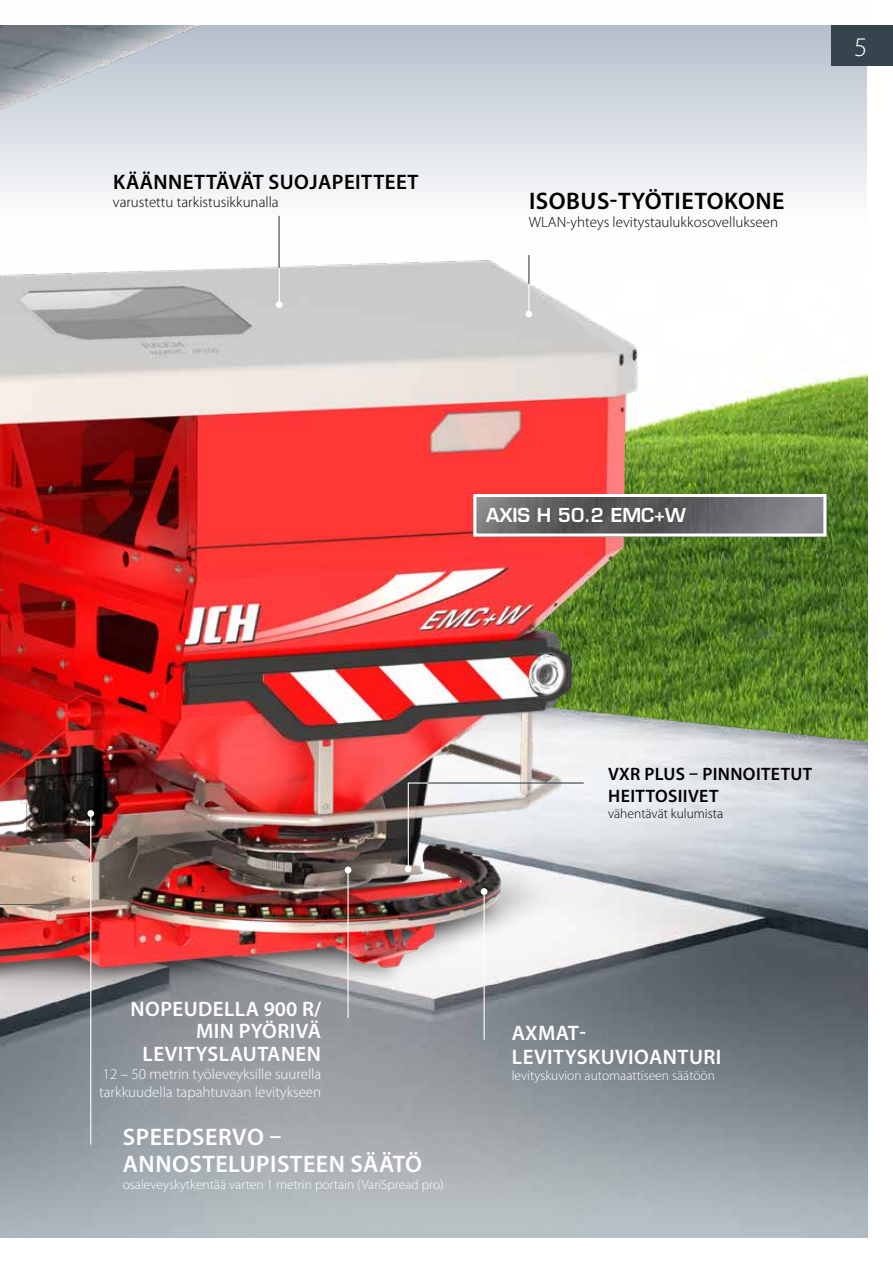
<style>
.page{position:relative;width:893px;height:1263px;background:#fff}
.page>*{position:absolute;margin:0;border:0;box-sizing:border-box;transform-origin:0 0}
.t1{font:300 27px "Myriad Pro";color:#fff}
.t2{font:600 24px/27px "Myriad Pro";letter-spacing:.02em;color:#fff}
.t3{font:600 24px "Myriad Pro";letter-spacing:.02em;color:#000}
.t4{font:600 21px/22.5px "Myriad Pro";letter-spacing:.02em;color:#fff;text-align:right}
.t5{font:600 21px "Myriad Pro";letter-spacing:.02em;color:#000}
.t6{font:600 18.75px "Eurostile LT Std";color:#fff}
.t7{font:600 18px/21.6px "Myriad Pro";letter-spacing:.02em;color:#000}
.t8{font:300 15px/18px "Myriad Pro";color:#fff}
.t9{font:300 15px "Myriad Pro";color:#000}
.t10{font:300 13.5px "Myriad Pro";color:#fff}
.t11{font:300 13.5px "Myriad Pro";color:#000}
</style>
<div class="page">
<img style="left:0;top:26px;width:867px;height:1211px">
<div style="left:831px;top:26px;width:62px;height:40px;background:#36444e"></div>
<img style="left:0;top:255px;width:661px;height:876px">
<hr style="left:0;top:904px;width:60px;height:1px;background:#575f69">
<svg style="left:60px;top:902px;width:3px;height:4px"></svg>
<hr style="left:279px;top:267px;width:1px;height:38px;background:#fff">
<div style="left:276px;top:301px;width:7px;height:7px;background:#fff;border-radius:50%"></div>
<hr style="left:528px;top:284px;width:1px;height:30px;background:#fff">
<svg style="left:526px;top:311px;width:6px;height:6px"></svg>
<hr style="left:484px;top:891px;width:1px;height:149px;background:#fff">
<div style="left:481px;top:888px;width:6px;height:7px;background:#fff;border-radius:50%"></div>
<hr style="left:347px;top:870px;width:2px;height:148px;background:#fff">
<div style="left:345px;top:866px;width:6px;height:7px;background:#fff;border-radius:50%"></div>
<hr style="left:90px;top:813px;width:1px;height:331px;background:#fff">
<div style="left:87px;top:810px;width:7px;height:7px;background:#fff;border-radius:50%"></div>
<svg style="left:407px;top:782px;width:24px;height:88px;background:#807c7b"></svg>
<div style="left:405px;top:865px;width:7px;height:7px;background:#fff;border-radius:50%"></div>
<hr style="left:278px;top:216px;width:2px;height:51px;background:#36444e">
<svg style="left:528px;top:255px;width:1px;height:29px"></svg>
<hr style="left:428px;top:782px;width:156px;height:1px;background:#36444e">
<img style="left:477px;top:498px;width:345px;height:34px">
<div style="left:473px;top:494px;width:353px;height:42px;border:3px solid #fff"></div>
<h3 class="t5" style="left:113px;top:168px;width:307px">KÄÄNNETTÄVÄT SUOJAPEITTEET</h3>
<p class="t9" style="left:113px;top:193px;width:167px">varustettu tarkistusikkunalla</p>
<h2 class="t3" style="left:529px;top:185px;width:257px">ISOBUS-TYÖTIETOKONE</h2>
<p class="t9" style="left:529px;top:214px;width:251px">WLAN-yhteys levitystaulukkosovellukseen</p>
<h1 class="t1" style="left:854px;top:32px;width:15px">5</h1>
<h3 class="t6" style="left:486px;top:504px;width:201px">AXIS H 50.2 EMC+W</h3>
<h3 class="t7" style="left:608px;top:763px;width:206px">VXR PLUS – PINNOITETUT<br>HEITTOSIIVET</h3>
<p class="t11" style="left:608px;top:806px;width:117px">vähentävät kulumista</p>
<h3 class="t4" style="left:131px;top:997px;width:192px">NOPEUDELLA 900 R/<br>MIN PYÖRIVÄ<br>LEVITYSLAUTANEN</h3>
<p class="t8" style="left:99px;top:1065px;width:224px">12 – 50 metrin työleveyksille suurella tarkkuudella tapahtuvaan levitykseen</p>
<h2 class="t2" style="left:123px;top:1123px;width:301px">SPEEDSERVO –<br>ANNOSTELUPISTEEN SÄÄTÖ</h2>
<p class="t10" style="left:123px;top:1177px;width:323px">osaleveyskytkentää varten 1 metrin portain (VariSpread pro)</p>
<h3 class="t4" style="left:512px;top:1020px;width:211px;line-height:24px;text-align:left">AXMAT-<br>LEVITYSKUVIOANTURI</h3>
<p class="t10" style="left:512px;top:1068px;width:205px">levityskuvion automaattiseen säätöön</p>
</div>
